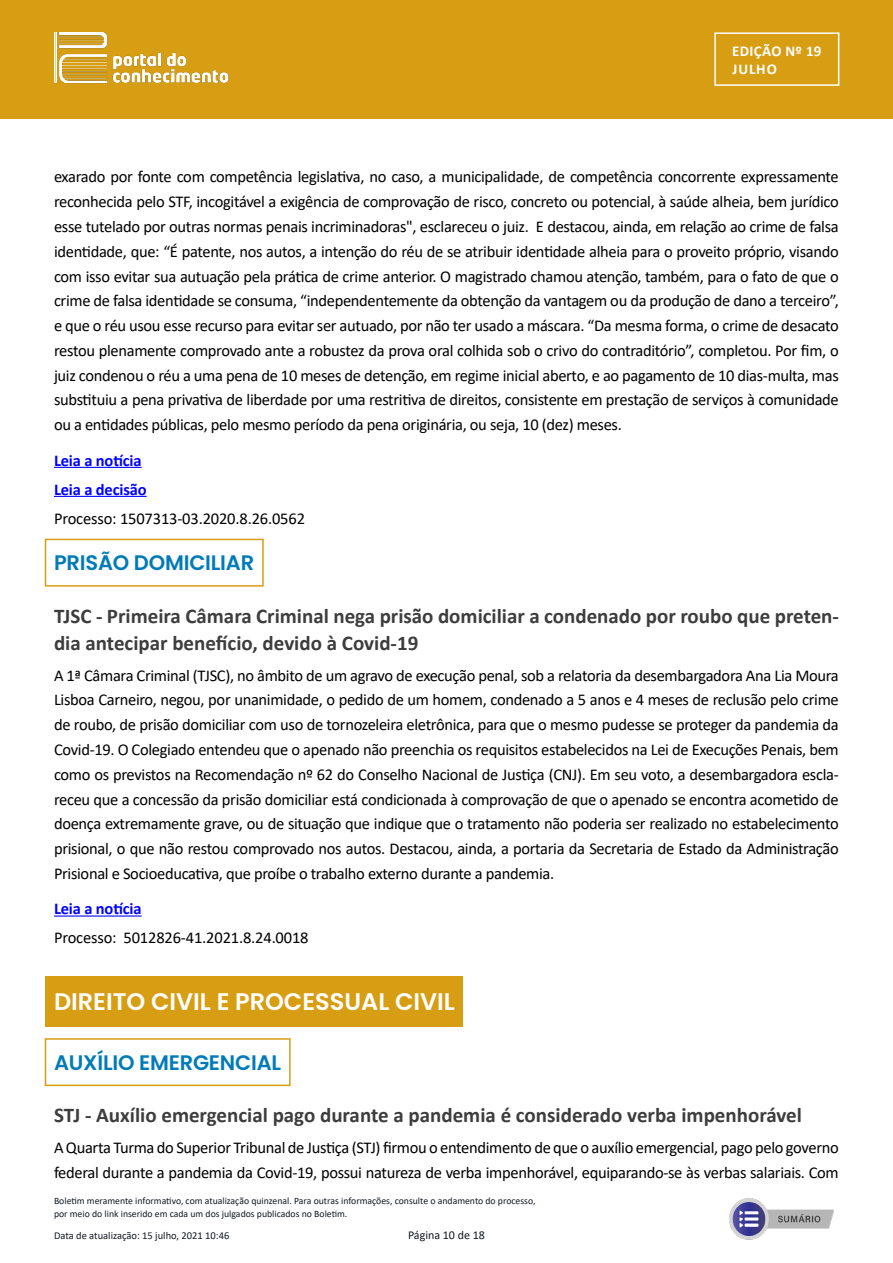
<style>
.page{position:relative;width:893px;height:1263px;background:#fff}
.page>*{position:absolute;margin:0;border:0;box-sizing:border-box;transform-origin:0 0}
.t1{font:600 24px "Poppins";color:#fff}
.t2{font:700 21px/27px "Calibri";color:#3d3d3d}
.t3{font:600 21px "Poppins";letter-spacing:-.01em;color:#007bb9}
.t4{font:16.5px/24.8px "Calibri";letter-spacing:-.02em;color:#000;text-align:justify}
.t5{font:700 16.5px/29px "Calibri";letter-spacing:-.01em;color:#00f}
.t6{font:700 15px/18px "Calibri";letter-spacing:.02em;color:#fff}
.t7{font:12px "Calibri";color:#131a22}
.t8{font:10.5px "Calibri";color:#131a22}
.t9{font:9.75px/12.3px "Calibri";color:#131a22}
</style>
<div class="page">
<div style="left:0;top:0;width:893px;height:118px;background:#d89e13"></div>
<img style="left:55px;top:33px;width:173px;height:51px">
<div style="left:714px;top:32px;width:125px;height:54px;border:2px solid #fff"></div>
<hr style="left:54px;top:467px;width:88px;height:1px;background:#00f">
<hr style="left:54px;top:496px;width:93px;height:1px;background:#00f">
<div style="left:45px;top:539px;width:219px;height:48px;border:2px solid #d89e13"></div>
<hr style="left:54px;top:915px;width:88px;height:1px;background:#00f">
<div style="left:45px;top:976px;width:418px;height:51px;background:#d89e13"></div>
<div style="left:45px;top:1038px;width:246px;height:48px;border:2px solid #d89e13"></div>
<img style="left:729px;top:1198px;width:105px;height:42px">
<p class="t6" style="left:732px;top:42px;width:91px">EDIÇÃO Nº 19<br>JULHO</p>
<p class="t4" style="left:54px;top:164px;width:786px">exarado por fonte com competência legislativa, no caso, a municipalidade, de competência concorrente expressamente reconhecida pelo STF, incogitável a exigência de comprovação de risco, concreto ou potencial, à saúde alheia, bem jurídico esse tutelado por outras normas penais incriminadoras", esclareceu o juiz. E destacou, ainda, em relação ao crime de falsa identidade, que: “É patente, nos autos, a intenção do réu de se atribuir identidade alheia para o proveito próprio, visando com isso evitar sua autuação pela prática de crime anterior. O magistrado chamou atenção, também, para o fato de que o crime de falsa identidade se consuma, “independentemente da obtenção da vantagem ou da produção de dano a terceiro”, e que o réu usou esse recurso para evitar ser autuado, por não ter usado a máscara. “Da mesma forma, o crime de desacato restou plenamente comprovado ante a robustez da prova oral colhida sob o crivo do contraditório”, completou. Por fim, o juiz condenou o réu a uma pena de 10 meses de detenção, em regime inicial aberto, e ao pagamento de 10 dias-multa, mas substituiu a pena privativa de liberdade por uma restritiva de direitos, consistente em prestação de serviços à comunidade ou a entidades públicas, pelo mesmo período da pena originária, ou seja, 10 (dez) meses.</p>
<p class="t5" style="left:54px;top:445px;width:94px">Leia a notícia<br>Leia a decisão</p>
<p class="t4" style="left:54px;top:505px;width:253px">Processo: 1507313-03.2020.8.26.0562</p>
<p class="t3" style="left:54px;top:550px;width:202px">PRISÃO DOMICILIAR</p>
<p class="t2" style="left:54px;top:602px;width:786px">TJSC - Primeira Câmara Criminal nega prisão domiciliar a condenado por roubo que preten&shy;dia antecipar benefício, devido à Covid-19</p>
<p class="t4" style="left:54px;top:662px;width:786px">A 1ª Câmara Criminal (TJSC), no âmbito de um agravo de execução penal, sob a relatoria da desembargadora Ana Lia Moura Lisboa Carneiro, negou, por unanimidade, o pedido de um homem, condenado a 5 anos e 4 meses de reclusão pelo crime de roubo, de prisão domiciliar com uso de tornozeleira eletrônica, para que o mesmo pudesse se proteger da pandemia da Covid-19. O Colegiado entendeu que o apenado não preenchia os requisitos estabelecidos na Lei de Execuções Penais, bem como os previstos na Recomendação nº 62 do Conselho Nacional de Justiça (CNJ). Em seu voto, a desembargadora escla&shy;receu que a concessão da prisão domiciliar está condicionada à comprovação de que o apenado se encontra acometido de doença extremamente grave, ou de situação que indique que o tratamento não poderia ser realizado no estabelecimento prisional, o que não restou comprovado nos autos. Destacou, ainda, a portaria da Secretaria de Estado da Administração Prisional e Socioeducativa, que proíbe o trabalho externo durante a pandemia.</p>
<p class="t5" style="left:54px;top:894px;width:89px">Leia a notícia</p>
<p class="t4" style="left:54px;top:925px;width:256px">Processo: 5012826-41.2021.8.24.0018</p>
<h1 class="t1" style="left:54px;top:988px;width:402px">DIREITO CIVIL E PROCESSUAL CIVIL</h1>
<p class="t3" style="left:54px;top:1050px;width:229px">AUXÍLIO EMERGENCIAL</p>
<p class="t2" style="left:54px;top:1101px;width:749px">STJ - Auxílio emergencial pago durante a pandemia é considerado verba impenhorável</p>
<p class="t4" style="left:54px;top:1135px;width:786px">A Quarta Turma do Superior Tribunal de Justiça (STJ) firmou o entendimento de que o auxílio emergencial, pago pelo governo federal durante a pandemia da Covid-19, possui natureza de verba impenhorável, equiparando-se às verbas salariais. Com</p>
<p class="t9" style="left:54px;top:1195px;width:483px">Boletim meramente informativo, com atualização quinzenal. Para outras informações, consulte o andamento do processo, por meio do link inserido em cada um dos julgados publicados no Boletim.</p>
<p class="t8" style="left:54px;top:1229px;width:177px">Data de atualização: 15 julho, 2021 10:46</p>
<p class="t7" style="left:408px;top:1227px;width:78px">Página 10 de 18</p>
</div>
